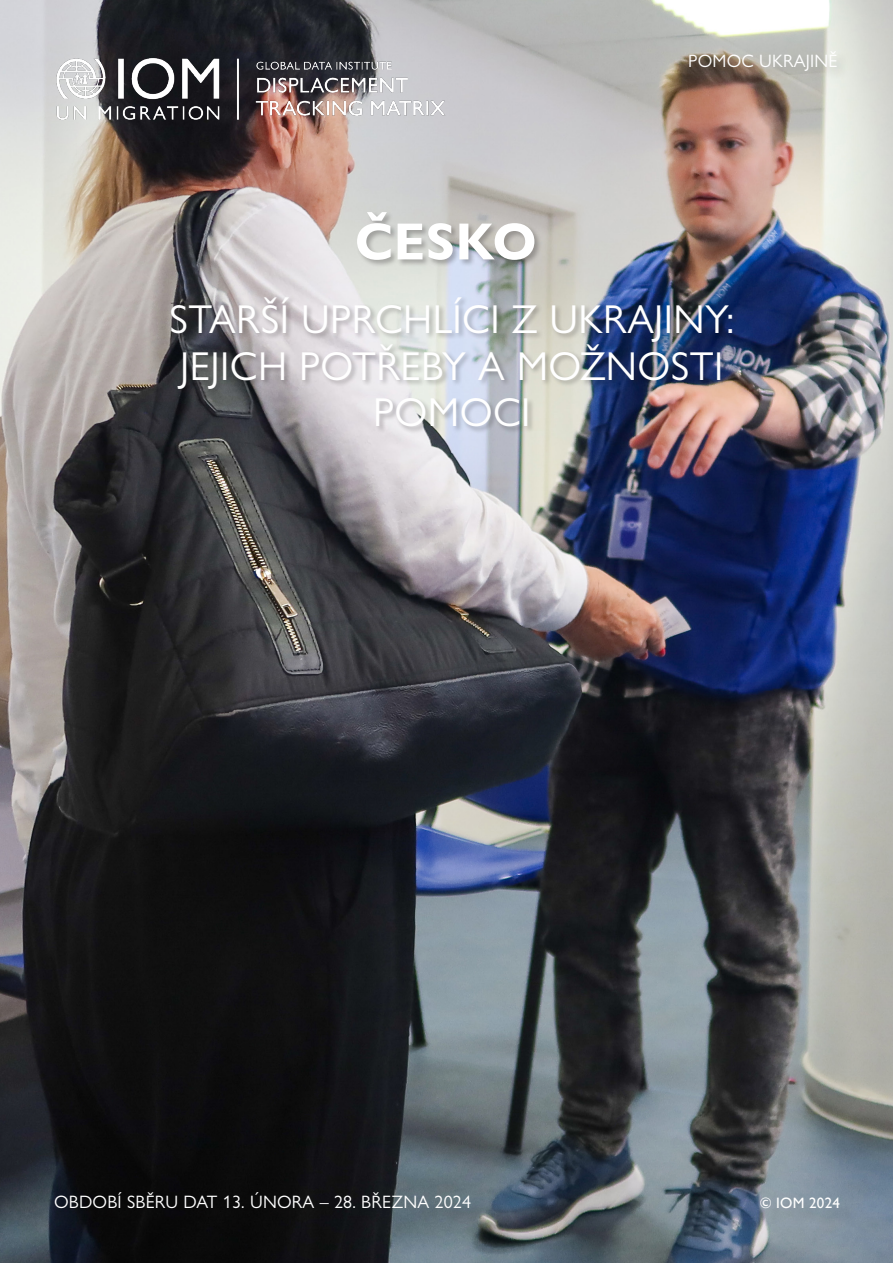
<style>
.page{position:relative;width:893px;height:1263px;background:#fff}
.page>*{position:absolute;margin:0;border:0;box-sizing:border-box;transform-origin:0 0}
.map_disclaimer{font:700 52.5px "Gill Sans Nova";letter-spacing:.01em;color:#fff}
.map_disclaimer-2{font:40.5px/46.5px "Gill Sans Nova";letter-spacing:.01em;color:#fff;text-align:center}
.map_disclaimer-3{font:18px "Gill Sans Nova";letter-spacing:.01em;color:#fff}
.front_cover__phote_copy_right{font:15px "Gill Sans Nova";letter-spacing:.02em;color:#fff}
</style>
<div class="page">
<img style="left:0;top:0;width:893px;height:1263px">
<div style="left:169px;top:296px;width:571px;height:138px;background:#231f20;opacity:.3"></div>
<div style="left:356px;top:211px;width:186px;height:56px;background:#231f20;opacity:.3"></div>
<div style="left:688px;top:50px;width:162px;height:35px;background:#231f20;opacity:.19"></div>
<div style="left:57px;top:1195px;width:431px;height:32px;background:#231f20;opacity:.2"></div>
<div style="left:763px;top:1200px;width:94px;height:27px;background:#231f20;opacity:.2"></div>
<img style="left:36px;top:38px;width:428px;height:101px">
<p class="map_disclaimer" style="left:355px;top:209px;width:183px">ČESKO</p>
<p class="map_disclaimer-3" style="left:688px;top:50px;width:151px">POMOC UKRAJINĚ</p>
<p class="map_disclaimer-2" style="left:169px;top:296px;width:566px">STARŠÍ UPRCHLÍCI Z UKRAJINY:<br>JEJICH POTŘEBY A MOŽNOSTI<br>POMOCI</p>
<p class="map_disclaimer-3" style="left:54px;top:1191px;width:419px">OBDOBÍ SBĚRU DAT 13. ÚNORA – 28. BŘEZNA 2024</p>
<p class="front_cover__phote_copy_right" style="left:760px;top:1194px;width:82px">© IOM 2024</p>
</div>
